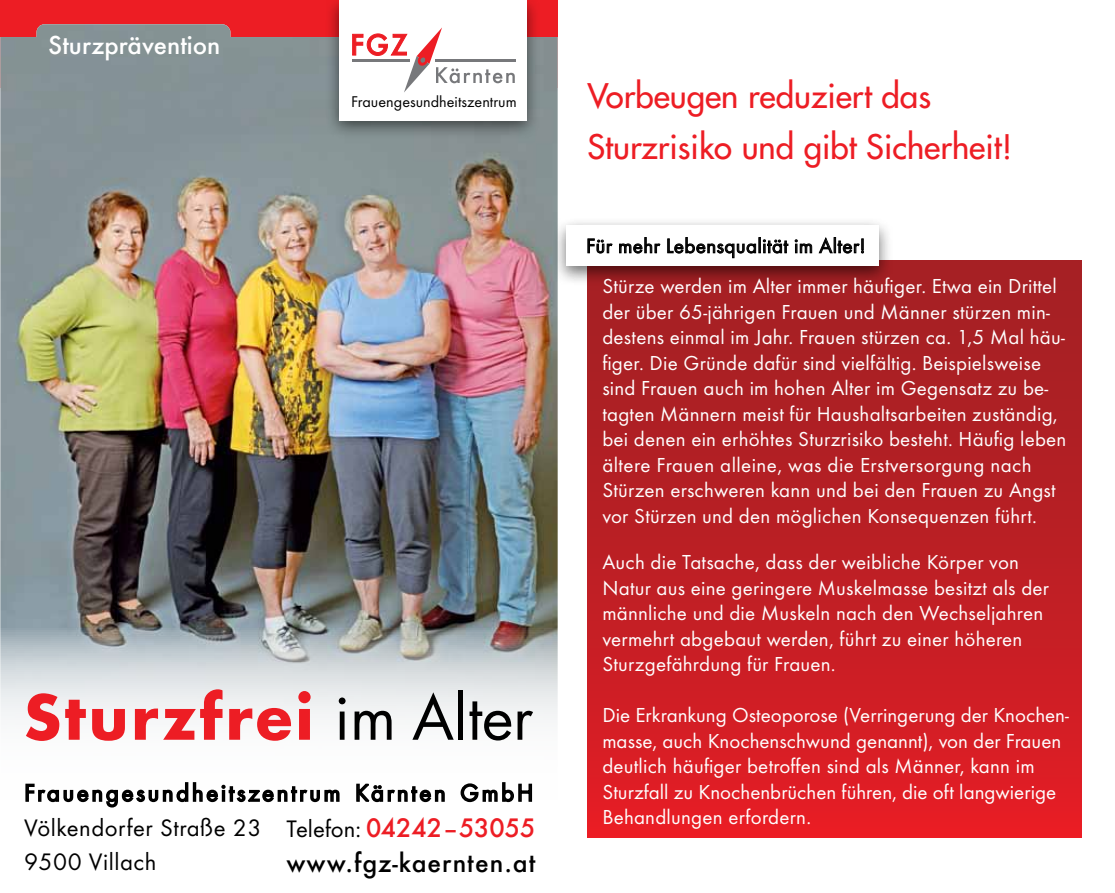
<style>
.page{position:relative;width:1115px;height:893px;background:#fff}
.page>*{position:absolute;margin:0;border:0;box-sizing:border-box;transform-origin:0 0}
.t1{font:700 60px "Futura";letter-spacing:.05em;color:#ed1d24}
.t2{font:33px/51px "Futura";color:#ed1d24}
.t3{font:24.75px/34.5px "Futura TOT Boo";letter-spacing:.1em;color:#000}
.t4{font:500 24.75px/34.5px "Futura";letter-spacing:.035em;color:#000}
.t5{font:500 24px "Futura";color:#fff}
.t6{font:21px/25.5px "Futura TOT Boo";letter-spacing:.01em;color:#fff}
.t7{font:21px "Futura TOT Boo";letter-spacing:.02em;color:#000}
.t8{font:16.2px "Futura TOT Boo";color:#000}
.s1{font-weight:400;color:#000}
.s2{font-family:"Futura TOT Boo";font-weight:400}
.s3{color:#ed1d24}
</style>
<div class="page">
<div style="left:0;top:0;width:557px;height:88px;background:#ed1d24"></div>
<img style="left:0;top:24px;width:557px;height:310px">
<div style="left:325px;top:0;width:216px;height:139px;background:#000;opacity:.55"></div>
<svg style="left:339px;top:0;width:188px;height:121px"></svg>
<hr style="left:352px;top:59px;width:57px;height:2px;background:#77787b">
<hr style="left:435px;top:59px;width:81px;height:2px;background:#77787b">
<img style="left:0;top:334px;width:557px;height:468px">
<svg style="left:25px;top:781px;width:315px;height:27px"></svg>
<svg style="left:355px;top:783px;width:90px;height:20px"></svg>
<svg style="left:459px;top:781px;width:73px;height:22px"></svg>
<div style="left:587px;top:261px;width:493px;height:577px;background:linear-gradient(to bottom,#9d2024,#e11d25)"></div>
<div style="left:552px;top:218px;width:340px;height:68px;background:#000;opacity:.55"></div>
<div style="left:566px;top:225px;width:312px;height:41px;background:#fff"></div>
<svg style="left:587px;top:238px;width:25px;height:16px"></svg>
<svg style="left:619px;top:237px;width:41px;height:17px"></svg>
<svg style="left:667px;top:237px;width:121px;height:21px"></svg>
<svg style="left:794px;top:239px;width:18px;height:15px"></svg>
<svg style="left:818px;top:237px;width:45px;height:17px"></svg>
<p class="t5" style="left:48px;top:28px;width:174px">Sturzprävention</p>
<p class="t8" style="left:351px;top:92px;width:167px">Frauengesundheitszentrum</p>
<h1 class="t1" style="left:24px;top:675px;width:510px">Sturzfrei <span class="s1">im Alter</span></h1>
<p class="t3" style="left:24px;top:775px;width:510px">Frauengesundheitszentrum Kärnten GmbH<br>Völkendorfer Straße 23<br>9500 Villach</p>
<p class="t4" style="left:286px;top:811px;width:250px"><span class="s2">Telefon:</span> <span class="s3">04242 – 53055 </span>www.fgz-kaernten.at</p>
<h2 class="t2" style="left:587px;top:70px;width:426px">Vorbeugen reduziert das<br>Sturzrisiko und gibt Sicherheit!</h2>
<p class="t7" style="left:586px;top:233px;width:281px">Für mehr Lebensqualität im Alter!</p>
<p class="t6" style="left:602px;top:273px;width:465px">Stürze werden im Alter immer häufiger. Etwa ein Drittel der über 65-jährigen Frauen und Männer stürzen min&shy;destens einmal im Jahr. Frauen stürzen ca. 1,5 Mal häu&shy;figer. Die Gründe dafür sind vielfältig. Beispielsweise sind Frauen auch im hohen Alter im Gegensatz zu be&shy;tagten Männern meist für Haushaltsarbeiten zuständig, bei denen ein erhöhtes Sturzrisiko besteht. Häufig leben ältere Frauen alleine, was die Erstversorgung nach Stürzen erschweren kann und bei den Frauen zu Angst vor Stürzen und den möglichen Konsequenzen führt.</p>
<p class="t6" style="left:602px;top:549px;width:448px">Auch die Tatsache, dass der weibliche Körper von Natur aus eine geringere Muskelmasse besitzt als der männliche und die Muskeln nach den Wechseljahren vermehrt abgebaut werden, führt zu einer höheren Sturzgefährdung für Frauen.</p>
<p class="t6" style="left:602px;top:702px;width:468px">Die Erkrankung Osteoporose (Verringerung der Knochen&shy;masse, auch Knochenschwund genannt), von der Frauen deutlich häufiger betroffen sind als Männer, kann im Sturzfall zu Knochenbrüchen führen, die oft langwierige Behandlungen erfordern.</p>
</div>
